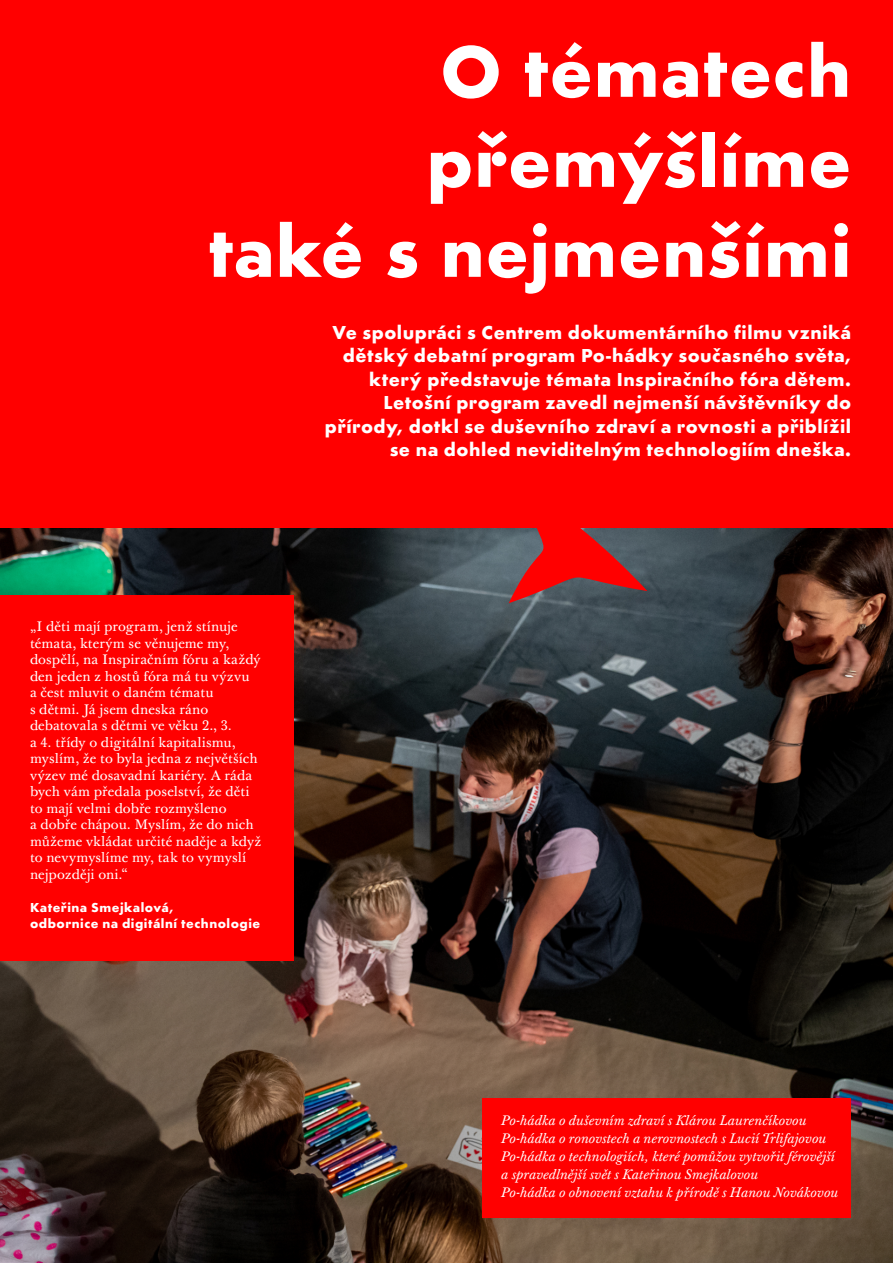
<style>
.page{position:relative;width:893px;height:1263px;background:#fff}
.page>*{position:absolute;margin:0;border:0;box-sizing:border-box;transform-origin:0 0}
.t1{font:700 75px/90px "Futura Iglau";letter-spacing:.015em;color:#fff;text-align:right}
.t2{font:700 19.5px/23.4px "Futiglau Odstupnovana";letter-spacing:.025em;color:#fff;text-align:right}
.t3{font:13.5px/16.5px "Baskerville 10 Pro";letter-spacing:.005em;color:#fff}
.t4{font:italic 13.5px/18px "Baskerville 10 Pro";letter-spacing:.01em;color:#fff}
.t5{font:700 13.5px/16.5px "Futiglau Odstupnovana";letter-spacing:.04em;color:#fff}
</style>
<div class="page">
<img style="left:0;top:527px;width:893px;height:736px">
<div style="left:0;top:0;width:893px;height:527px;background:#f00"></div>
<div style="left:0;top:595px;width:293px;height:366px;background:#f00"></div>
<svg style="left:509px;top:527px;width:138px;height:76px;background:#a03439"></svg>
<div style="left:483px;top:1099px;width:368px;height:119px;background:#f00"></div>
<h1 class="t1" style="left:208px;top:25px;width:644px">O tématech přemýšlíme<br>také s nejmenšími</h1>
<p class="t3" style="left:30px;top:619px;width:233px">„I děti mají program, jenž stínuje témata, kterým se věnujeme my, dospělí, na Inspiračním fóru a každý den jeden z hostů fóra má tu výzvu<br>a čest mluvit o daném tématu<br>s dětmi. Já jsem dneska ráno debatovala s dětmi ve věku 2., 3.<br>a 4. třídy o digitální kapitalismu, myslím, že to byla jedna z největších výzev mé dosavadní kariéry. A ráda bych vám předala poselství, že děti to mají velmi dobře rozmyšleno<br>a dobře chápou. Myslím, že do nich můžeme vkládat určité naděje a když to nevymyslíme my, tak to vymyslí nejpozději oni.“</p>
<p class="t5" style="left:30px;top:899px;width:232px">Kateřina Smejkalová,<br>odbornice na digitální technologie</p>
<p class="t2" style="left:325px;top:321px;width:528px">Ve spolupráci s Centrem dokumentárního filmu vzniká dětský debatní program Po-hádky současného světa, který představuje témata Inspiračního fóra dětem.<br>Letošní program zavedl nejmenší návštěvníky do přírody, dotkl se duševního zdraví a rovnosti a přiblížil se na dohled neviditelným technologiím dneška.</p>
<p class="t4" style="left:501px;top:1112px;width:339px">Po-hádka o duševním zdraví s Klárou Laurenčíkovou Po-hádka o ronovstech a nerovnostech s Lucií Trlifajovou Po-hádka o technologiích, které pomůžou vytvořit férovější a spravedlnější svět s Kateřinou Smejkalovou<br>Po-hádka o obnovení vztahu k přírodě s Hanou Novákovou</p>
</div>
